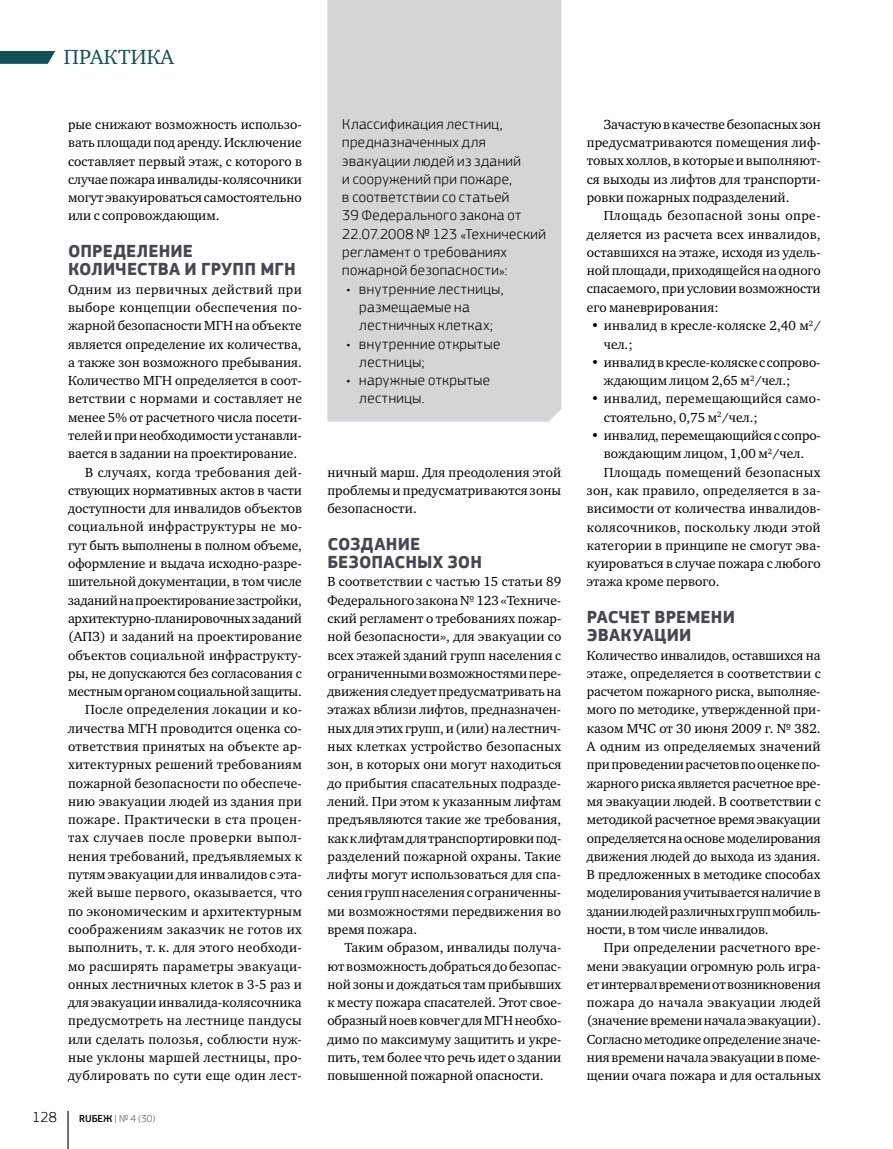
<style>
.page{position:relative;width:893px;height:1149px;background:#fff}
.page>*{position:absolute;margin:0;border:0;box-sizing:border-box;transform-origin:0 0}
.t1{font:21px "Charter ITC";letter-spacing:.01em;color:#115055}
.t2{font:700 18px/18.3px "PF Square Sans Pro";letter-spacing:.01em;color:#48464f}
.t3{font:300 15px/18.3px "PF Square Sans Pro";letter-spacing:.03em;color:#000}
.t4{font:13.5px/18.3px "Charter ITC";letter-spacing:.01em;color:#000;text-align:justify}
.t5{font:13.5px/18.3px "Charter ITC";letter-spacing:-.01em;color:#000}
.t6{font:13.5px "Charter ITC";letter-spacing:-.015em;color:#000}
.t7{font:13.5px "Charter ITC";letter-spacing:.03em;color:#000}
.t8{font:13.5px "Charter ITC";letter-spacing:.035em;color:#000}
.t9{font:300 10.5px "PF Square Sans Pro";color:#575756}
.s1{font-weight:500;color:#000}
</style>
<div class="page">
<div style="left:327px;top:0;width:234px;height:421px;background:#d4d5d7"></div>
<svg style="left:0;top:51px;width:55px;height:13px"></svg>
<hr style="left:67px;top:1110px;width:2px;height:38px;background:#000">
<h1 class="t1" style="left:64px;top:43px;width:111px">ПРАКТИКА</h1>
<p class="t4" style="left:68px;top:115px;width:235px">рые снижают возможность использо&shy;вать площади под аренду. Исключение составляет первый этаж, с которого в случае пожара инвалиды-колясочники могут эвакуироваться самостоятельно или с сопровождающим.</p>
<h2 class="t2" style="left:68px;top:242px;width:229px">ОПРЕДЕЛЕНИЕ<br>КОЛИЧЕСТВА И ГРУПП МГН</h2>
<p class="t7" style="left:68px;top:280px;width:235px">Одним из первичных действий при</p>
<p class="t4" style="left:68px;top:298px;width:236px">выборе концепции обеспечения по-</p>
<p class="t4" style="left:68px;top:316px;width:235px">жарной безопасности МГН на объекте</p>
<p class="t4" style="left:68px;top:334px;width:235px">является определение их количества,</p>
<p class="t4" style="left:68px;top:353px;width:235px">а также зон возможного пребывания.</p>
<p class="t4" style="left:68px;top:371px;width:235px">Количество МГН определяется в соот-</p>
<p class="t4" style="left:68px;top:389px;width:235px">ветствии с нормами и составляет не</p>
<p class="t4" style="left:68px;top:408px;width:235px">менее 5% от расчетного числа посети-</p>
<p class="t4" style="left:68px;top:426px;width:235px">телей и при необходимости устанавли-</p>
<p class="t4" style="left:68px;top:444px;width:231px">вается в задании на проектирование.</p>
<p class="t4" style="left:85px;top:462px;width:218px">В случаях, когда требования дей-</p>
<p class="t4" style="left:68px;top:481px;width:235px">ствующих нормативных актов в части</p>
<p class="t4" style="left:68px;top:499px;width:235px">доступности для инвалидов объектов</p>
<p class="t4" style="left:68px;top:517px;width:235px">социальной инфраструктуры не мо-</p>
<p class="t5" style="left:68px;top:536px;width:235px">гут быть выполнены в полном объеме,</p>
<p class="t4" style="left:68px;top:554px;width:235px">оформление и выдача исходно-разре-</p>
<p class="t5" style="left:68px;top:572px;width:235px">шительной документации, в том числе</p>
<p class="t6" style="left:68px;top:591px;width:235px">заданий на проектирование застройки,</p>
<p class="t6" style="left:68px;top:609px;width:235px">архитектурно-планировочных заданий</p>
<p class="t4" style="left:68px;top:627px;width:235px">(АПЗ) и заданий на проектирование</p>
<p class="t4" style="left:68px;top:645px;width:235px">объектов социальной инфраструкту-</p>
<p class="t5" style="left:68px;top:663px;width:235px">ры, не допускаются без согласования с</p>
<p class="t5" style="left:68px;top:682px;width:235px">местным органом социальной защиты.</p>
<p class="t4" style="left:85px;top:700px;width:218px">После определения локации и ко-</p>
<p class="t4" style="left:68px;top:718px;width:235px">личества МГН проводится оценка со-</p>
<p class="t4" style="left:68px;top:737px;width:235px">ответствия принятых на объекте ар-</p>
<p class="t4" style="left:68px;top:755px;width:235px">хитектурных решений требованиям</p>
<p class="t4" style="left:68px;top:773px;width:235px">пожарной безопасности по обеспече-</p>
<p class="t4" style="left:68px;top:791px;width:235px">нию эвакуации людей из здания при</p>
<p class="t7" style="left:68px;top:810px;width:235px">пожаре. Практически в ста процен-</p>
<p class="t8" style="left:68px;top:829px;width:235px">тах случаев после проверки выпол-</p>
<p class="t4" style="left:68px;top:846px;width:235px">нения требований, предъявляемых к</p>
<p class="t4" style="left:68px;top:865px;width:235px">путям эвакуации для инвалидов с эта-</p>
<p class="t4" style="left:68px;top:883px;width:235px">жей выше первого, оказывается, что</p>
<p class="t4" style="left:68px;top:901px;width:235px">по экономическим и архитектурным</p>
<p class="t4" style="left:68px;top:919px;width:235px">соображениям заказчик не готов их</p>
<p class="t4" style="left:68px;top:938px;width:235px">выполнить, т. к. для этого необходи-</p>
<p class="t4" style="left:68px;top:956px;width:235px">мо расширять параметры эвакуаци-</p>
<p class="t4" style="left:68px;top:974px;width:235px">онных лестничных клеток в 3-5 раз и</p>
<p class="t4" style="left:68px;top:992px;width:235px">для эвакуации инвалида-колясочника</p>
<p class="t4" style="left:68px;top:1011px;width:235px">предусмотреть на лестнице пандусы</p>
<p class="t4" style="left:68px;top:1029px;width:235px">или сделать полозья, соблюсти нуж-</p>
<p class="t4" style="left:68px;top:1047px;width:235px">ные уклоны маршей лестницы, про-</p>
<p class="t4" style="left:68px;top:1066px;width:235px">дублировать по сути еще один лест-</p>
<p class="t3" style="left:33px;top:1107px;width:26px">128</p>
<p class="t9" style="left:79px;top:1112px;width:78px"><span class="s1">RUБЕЖ</span> | № 4 (30)</p>
<p class="t3" style="left:342px;top:115px;width:205px">Классификация лестниц, предназначенных для эвакуации людей из зданий<br>и сооружений при пожаре,<br>в соответствии со статьей<br>39 Федерального закона от<br>22.07.2008 № 123 «Технический регламент о требованиях пожарной безопасности»:</p>
<p class="t3" style="left:359px;top:279px;width:146px;text-indent:-13px">• внутренние лестницы, размещаемые на лестничных клетках;</p>
<p class="t3" style="left:359px;top:334px;width:142px;text-indent:-13px">• внутренние открытые лестницы;</p>
<p class="t3" style="left:359px;top:371px;width:132px;text-indent:-13px">• наружные открытые лестницы.</p>
<p class="t4" style="left:327px;top:462px;width:235px">ничный марш. Для преодоления этой проблемы и предусматриваются зоны безопасности.</p>
<h2 class="t2" style="left:327px;top:535px;width:156px">СОЗДАНИЕ<br>БЕЗОПАСНЫХ ЗОН</h2>
<p class="t4" style="left:327px;top:572px;width:236px">В соответствии с частью 15 статьи 89<br>Федерального закона № 123 «Техниче&shy;ский регламент о требованиях пожар&shy;ной безопасности», для эвакуации со всех этажей зданий групп населения с ограниченными возможностями пере&shy;движения следует предусматривать на этажах вблизи лифтов, предназначен&shy;ных для этих групп, и (или) на лестнич&shy;ных клетках устройство безопасных зон, в которых они могут находиться до прибытия спасательных подразде&shy;лений. При этом к указанным лифтам предъявляются такие же требования, как к лифтам для транспортировки под&shy;разделений пожарной охраны. Такие лифты могут использоваться для спа&shy;сения групп населения с ограниченны&shy;ми возможностями передвижения во время пожара.</p>
<p class="t4" style="left:327px;top:938px;width:235px;text-indent:17px">Таким образом, инвалиды получа&shy;ют возможность добраться до безопас&shy;ной зоны и дождаться там прибывших к месту пожара спасателей. Этот свое&shy;образный ноев ковчег для МГН необхо&shy;димо по максимуму защитить и укре&shy;пить, тем более что речь идет о здании повышенной пожарной опасности.</p>
<p class="t4" style="left:587px;top:115px;width:235px;text-indent:17px">Зачастую в качестве безопасных зон предусматриваются помещения лиф&shy;товых холлов, в которые и выполняют&shy;ся выходы из лифтов для транспорти&shy;ровки пожарных подразделений.</p>
<p class="t4" style="left:587px;top:206px;width:235px;text-indent:17px">Площадь безопасной зоны опре&shy;деляется из расчета всех инвалидов, оставшихся на этаже, исходя из удель&shy;ной площади, приходящейся на одного спасаемого, при условии возможности его маневрирования:</p>
<p class="t4" style="left:604px;top:316px;width:218px;text-indent:-13px">• инвалид в кресле-коляске 2,40 м<sup>2</sup>/ чел.;</p>
<p class="t5" style="left:604px;top:353px;width:218px;text-indent:-13px">• инвалид в кресле-коляске с сопрово&shy;ждающим лицом 2,65 м<sup>2</sup>/чел.;</p>
<p class="t4" style="left:604px;top:389px;width:218px;text-indent:-13px">• инвалид, перемещающийся само&shy;стоятельно, 0,75 м<sup>2</sup>/чел.;</p>
<p class="t5" style="left:591px;top:426px;width:231px">• инвалид, перемещающийся с сопро-</p>
<p class="t4" style="left:604px;top:444px;width:202px">вождающим лицом, 1,00 м<sup>2</sup>/чел.</p>
<p class="t4" style="left:604px;top:462px;width:218px">Площадь помещений безопасных</p>
<p class="t4" style="left:587px;top:481px;width:235px">зон, как правило, определяется в за-</p>
<p class="t4" style="left:587px;top:499px;width:235px">висимости от количества инвалидов-</p>
<p class="t4" style="left:587px;top:517px;width:235px">колясочников, поскольку люди этой</p>
<p class="t4" style="left:587px;top:536px;width:235px">категории в принципе не смогут эва-</p>
<p class="t4" style="left:587px;top:554px;width:235px">куироваться в случае пожара с любого</p>
<p class="t4" style="left:587px;top:572px;width:134px">этажа кроме первого.</p>
<h2 class="t2" style="left:587px;top:608px;width:150px">РАСЧЕТ ВРЕМЕНИ<br>ЭВАКУАЦИИ</h2>
<p class="t4" style="left:587px;top:645px;width:235px">Количество инвалидов, оставшихся на этаже, определяется в соответствии с расчетом пожарного риска, выполняе&shy;мого по методике, утвержденной при&shy;казом МЧС от 30 июня 2009 г. № 382.<br>А одним из определяемых значений при проведении расчетов по оценке по&shy;жарного риска является расчетное вре&shy;мя эвакуации людей. В соответствии с методикой расчетное время эвакуации определяется на основе моделирования движения людей до выхода из здания.<br>В предложенных в методике способах моделирования учитывается наличие в здании людей различных групп мобиль&shy;ности, в том числе инвалидов.</p>
<p class="t4" style="left:587px;top:938px;width:236px;text-indent:17px">При определении расчетного вре&shy;мени эвакуации огромную роль игра&shy;ет интервал времени от возникновения пожара до начала эвакуации людей (значение времени начала эвакуации).<br>Согласно методике определение значе&shy;ния времени начала эвакуации в поме&shy;щении очага пожара и для остальных</p>
</div>
